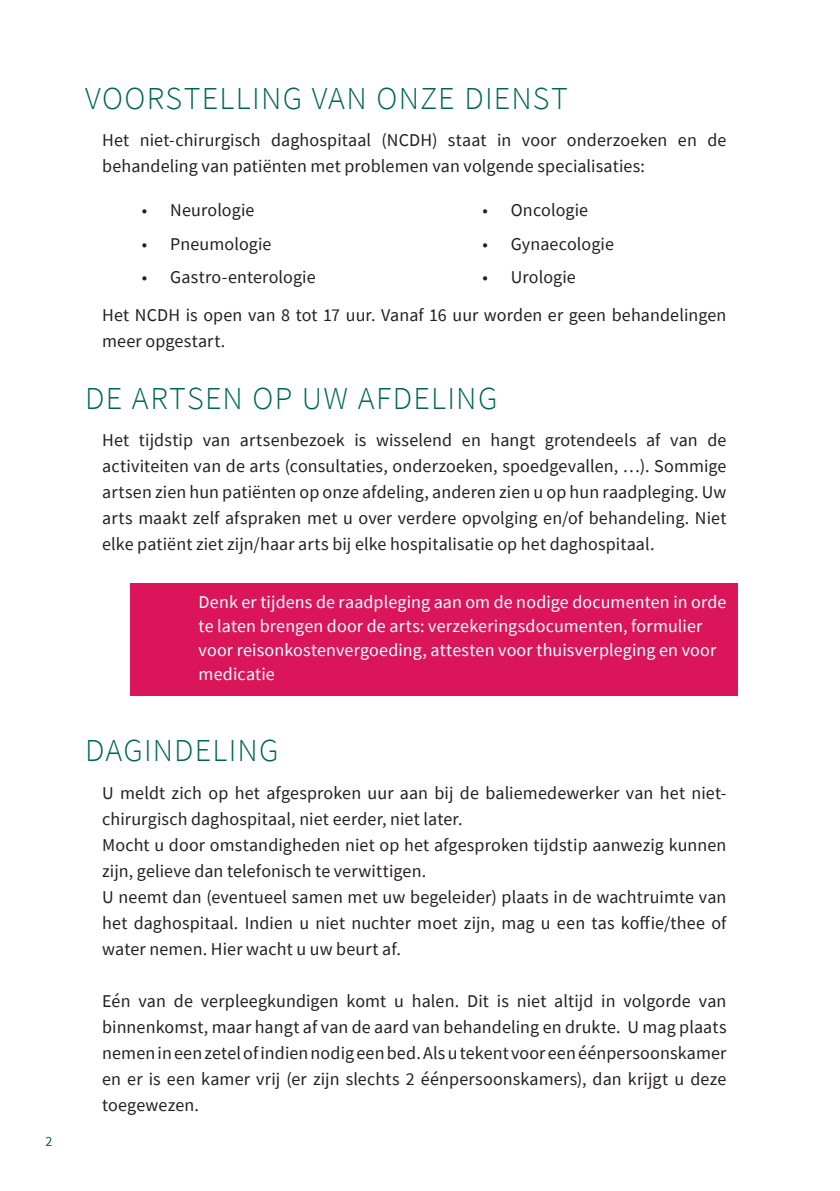
<style>
.page{position:relative;width:840px;height:1191px;background:#fff}
.page>*{position:absolute;margin:0;border:0;box-sizing:border-box;transform-origin:0 0}
.Titel_N2{font:300 32px "Source Sans Pro";letter-spacing:.04em;color:#006654}
.Body{font:18px/26px "Source Sans Pro";letter-spacing:.005em;color:#231f20}
.Info{font:18px/24px "Source Sans Pro";letter-spacing:.005em;color:#fff}
.t1{font:14px "Source Sans Pro";color:#006654}
</style>
<div class="page">
<div style="left:130px;top:583px;width:607px;height:113px;background:#da1559"></div>
<p class="t1" style="left:45px;top:1132px;width:8px">2</p>
<p class="Titel_N2" style="left:85px;top:79px;width:484px">VOORSTELLING VAN ONZE DIENST</p>
<p class="Body" style="left:102px;top:127px;width:625px">Het niet-chirurgisch daghospitaal (NCDH) staat in voor onderzoeken en de behandeling van patiënten met problemen van volgende specialisaties:</p>
<p class="Body" style="left:142px;top:197px;width:114px">• Neurologie</p>
<p class="Body" style="left:142px;top:231px;width:131px">• Pneumologie</p>
<p class="Body" style="left:142px;top:264px;width:175px">• Gastro-enterologie</p>
<p class="Body" style="left:482px;top:197px;width:107px">• Oncologie</p>
<p class="Body" style="left:482px;top:231px;width:133px">• Gynaecologie</p>
<p class="Body" style="left:482px;top:264px;width:95px">• Urologie</p>
<p class="Body" style="left:102px;top:301px;width:625px">Het NCDH is open van 8 tot 17 uur. Vanaf 16 uur worden er geen behandelingen meer opgestart.</p>
<p class="Titel_N2" style="left:85px;top:378px;width:413px">DE ARTSEN OP UW AFDELING</p>
<p class="Body" style="left:102px;top:427px;width:625px;text-align:justify">Het tijdstip van artsenbezoek is wisselend en hangt grotendeels af van de activiteiten van de arts (consultaties, onderzoeken, spoedgevallen, …). Sommige artsen zien hun patiënten op onze afdeling, anderen zien u op hun raadpleging. Uw arts maakt zelf afspraken met u over verdere opvolging en/of behandeling. Niet elke patiënt ziet zijn/haar arts bij elke hospitalisatie op het daghospitaal.</p>
<p class="Info" style="left:198px;top:590px;width:529px">Denk er tijdens de raadpleging aan om de nodige documenten in orde te laten brengen door de arts: verzekeringsdocumenten, formulier voor reisonkostenvergoeding, attesten voor thuisverpleging en voor medicatie</p>
<p class="Titel_N2" style="left:85px;top:731px;width:195px">DAGINDELING</p>
<p class="Body" style="left:102px;top:779px;width:625px">U meldt zich op het afgesproken uur aan bij de baliemedewerker van het niet&shy;chirurgisch daghospitaal, niet eerder, niet later.</p>
<p class="Body" style="left:102px;top:831px;width:625px">Mocht u door omstandigheden niet op het afgesproken tijdstip aanwezig kunnen zijn, gelieve dan telefonisch te verwittigen.</p>
<p class="Body" style="left:102px;top:883px;width:625px;text-align:justify">U neemt dan (eventueel samen met uw begeleider) plaats in de wachtruimte van het daghospitaal. Indien u niet nuchter moet zijn, mag u een tas koffie/thee of water nemen. Hier wacht u uw beurt af.</p>
<p class="Body" style="left:102px;top:987px;width:625px;text-align:justify">Eén van de verpleegkundigen komt u halen. Dit is niet altijd in volgorde van binnenkomst, maar hangt af van de aard van behandeling en drukte. U mag plaats nemen in een zetel of indien nodig een bed. Als u tekent voor een éénpersoonskamer en er is een kamer vrij (er zijn slechts 2 éénpersoonskamers), dan krijgt u deze toegewezen.</p>
</div>
